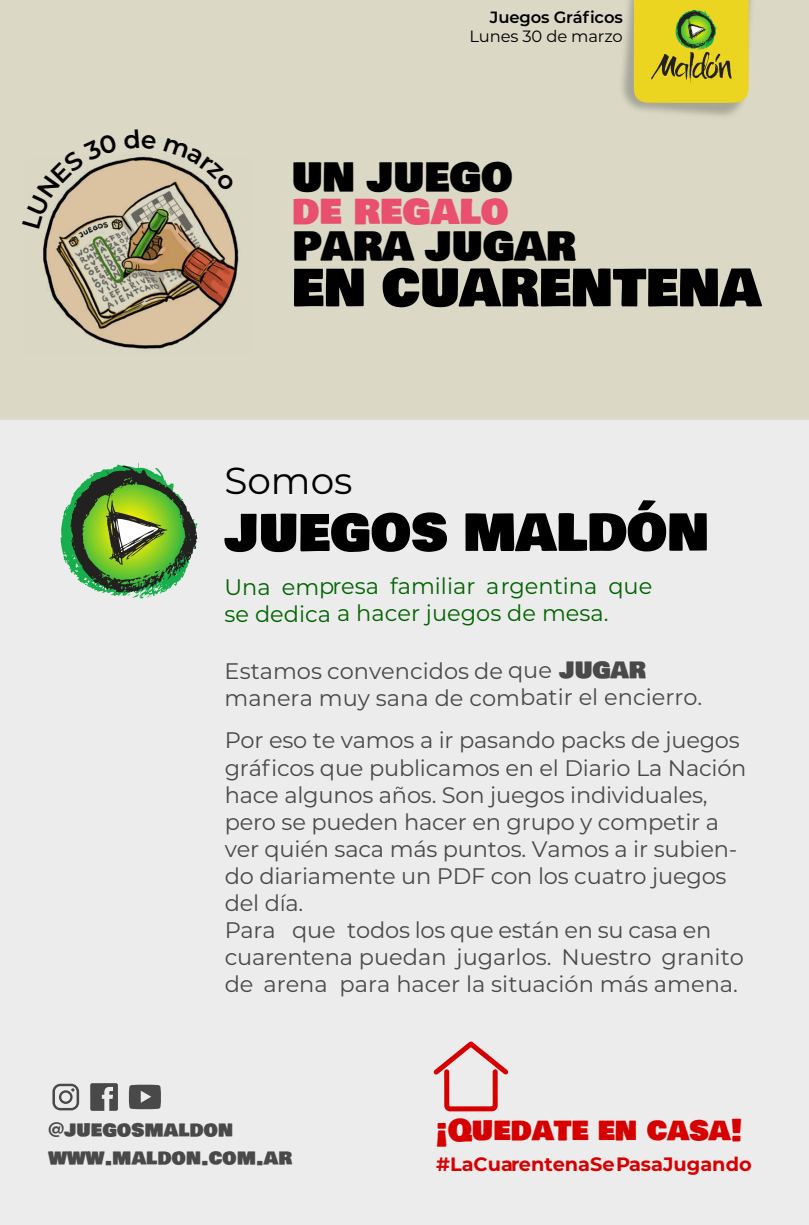
<style>
.page{position:relative;width:809px;height:1225px;background:#fff}
.page>*{position:absolute;margin:0;border:0;box-sizing:border-box;transform-origin:0 0}
.t1{font:50.44px "Bowlby One SC";color:#000}
.t2{font:50px "Bowlby One SC";color:#000}
.t3{font:39.06px "Bowlby One SC";color:#000}
.t4{font:39.06px "Bowlby One SC";color:#e8506d}
.t5{font:37.5px "Montserrat";color:#000}
.t6{font:30.25px "Bowlby One SC";color:#d70000}
.t7{font:22.5px/27px "Montserrat";letter-spacing:-.01em;color:#494949}
.t8{font:22.5px/27.1px "Montserrat";color:#016300}
.t9{font:20.12px "Bowlby One SC";color:#494949}
.t10{font:700 19.31px "Montserrat";color:#d70000}
.t11{font:600 16.38px "Montserrat";letter-spacing:-.01em;color:#000}
.t12{font:16.38px "Montserrat";letter-spacing:-.01em;color:#000}
.s1{font-family:"Bowlby One SC"}
</style>
<div class="page">
<div style="left:0;top:0;width:809px;height:420px;background:#dbd8c5"></div>
<img style="left:622px;top:0;width:130px;height:116px">
<svg style="left:634px;top:0;width:114px;height:103px;background:#cec124"></svg>
<img style="left:43px;top:156px;width:196px;height:193px">
<div style="left:0;top:417px;width:809px;height:807px;background:#ececec"></div>
<svg style="left:60px;top:464px;width:137px;height:128px"></svg>
<svg style="left:52px;top:1083px;width:27px;height:27px"></svg>
<svg style="left:90px;top:1083px;width:28px;height:27px"></svg>
<svg style="left:129px;top:1084px;width:32px;height:25px"></svg>
<svg style="left:433px;top:1041px;width:76px;height:71px"></svg>
<svg style="left:43px;top:156px;width:75px;height:73px"></svg>
<svg style="left:163px;top:156px;width:72px;height:36px"></svg>
<p class="t11" style="left:490px;top:5px;width:134px">Juegos Gráficos</p>
<p class="t12" style="left:469px;top:25px;width:155px">Lunes 30 de marzo</p>
<h3 class="t3" style="left:292px;top:148px;width:223px">UN JUEGO</h3>
<h3 class="t4" style="left:292px;top:182px;width:219px">de regalo</h3>
<h3 class="t3" style="left:292px;top:216px;width:285px">PARA JUGAR</h3>
<h1 class="t1" style="left:292px;top:250px;width:471px">EN CUARENTENA</h1>
<h3 class="t5" style="left:224px;top:455px;width:130px">Somos</h3>
<h2 class="t2" style="left:225px;top:495px;width:486px">JUEGOS MALDÓN</h2>
<p class="t8" style="left:224px;top:572px;width:429px">Una empresa familiar argentina que se dedica a hacer juegos de mesa.</p>
<p class="t7" style="left:225px;top:656px;width:479px">Estamos convencidos de que <span class="s1">JUGAR </span>manera muy sana de combatir el encierro.</p>
<p class="t7" style="left:225px;top:726px;width:523px">Por eso te vamos a ir pasando packs de juegos gráficos que publicamos en el Diario La Nación hace algunos años. Son juegos individuales, pero se pueden hacer en grupo y competir a ver quién saca más puntos. Vamos a ir subien&shy;do diariamente un PDF con los cuatro juegos del día.<br>Para que todos los que están en su casa en cuarentena puedan jugarlos. Nuestro granito de arena para hacer la situación más amena.</p>
<p class="t9" style="left:48px;top:1114px;width:187px">@juegosmaldon</p>
<h3 class="t6" style="left:436px;top:1107px;width:308px">¡Quedate en casa!</h3>
<p class="t10" style="left:436px;top:1149px;width:317px">#LaCuarentenaSePasaJugando</p>
<p class="t9" style="left:48px;top:1142px;width:245px">www.maldon.com.ar</p>
</div>
